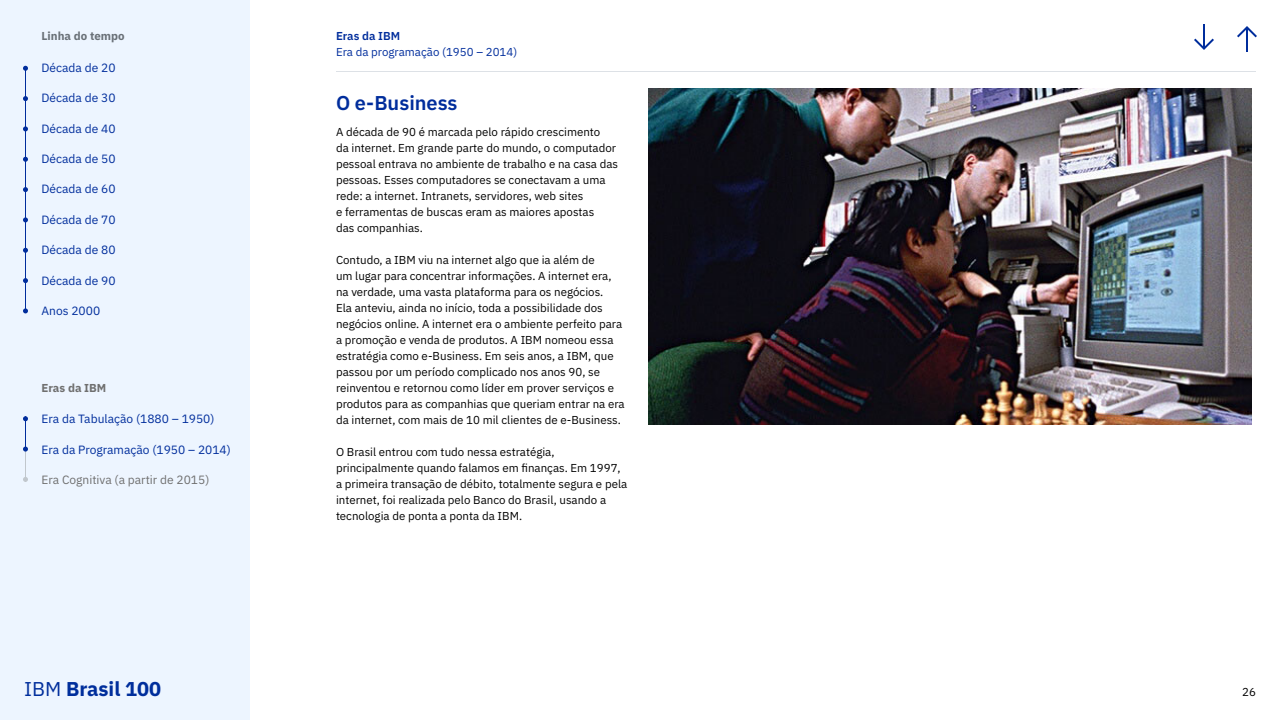
<style>
.page{position:relative;width:1280px;height:720px;background:#fff}
.page>*{position:absolute;margin:0;border:0;box-sizing:border-box;transform-origin:0 0}
.t1{font:700 20px "IBM Plex Sans";color:#002e9c}
.t2{font:600 20px "IBM Plex Sans";color:#002d9c}
.t3{font:12px "IBM Plex Sans";color:#002d9c}
.t4{font:12px "IBM Plex Sans";color:#6f6f6f}
.t5{font:11.5px/16px "IBM Plex Sans";color:#000}
.t6{font:11.5px "IBM Plex Sans";color:#002d9c}
.t7{font:700 11.5px "IBM Plex Sans";color:#697077}
.t8{font:600 11.5px "IBM Plex Sans";color:#002d9c}
.t9{font:700 11.5px "IBM Plex Sans";color:#6f6f6f}
.s1{font-weight:400}
</style>
<div class="page">
<div style="left:0;top:0;width:250px;height:720px;background:#edf5ff"></div>
<hr style="left:336px;top:71px;width:920px;height:1px;background:#dde1e6">
<svg style="left:1194px;top:24px;width:20px;height:26px"></svg>
<svg style="left:1237px;top:26px;width:20px;height:26px"></svg>
<hr style="left:25px;top:416px;width:1px;height:66px;background:#c1c7cd">
<svg style="left:23px;top:96px;width:5px;height:5px"></svg>
<svg style="left:23px;top:447px;width:5px;height:5px"></svg>
<svg style="left:23px;top:126px;width:5px;height:5px"></svg>
<svg style="left:23px;top:477px;width:5px;height:5px"></svg>
<svg style="left:23px;top:157px;width:5px;height:5px"></svg>
<svg style="left:23px;top:187px;width:5px;height:5px"></svg>
<svg style="left:23px;top:217px;width:5px;height:5px"></svg>
<svg style="left:23px;top:248px;width:5px;height:5px"></svg>
<svg style="left:23px;top:278px;width:5px;height:5px"></svg>
<svg style="left:23px;top:308px;width:5px;height:5px"></svg>
<svg style="left:23px;top:66px;width:5px;height:5px"></svg>
<svg style="left:23px;top:416px;width:5px;height:5px"></svg>
<hr style="left:25px;top:68px;width:1px;height:243px;background:#002d9c">
<hr style="left:25px;top:416px;width:1px;height:33px;background:#002d9c">
<img style="left:648px;top:88px;width:604px;height:336px">
<p class="t7" style="left:41px;top:27px;width:85px">Linha do tempo</p>
<p class="t3" style="left:42px;top:58px;width:76px">Década de 20</p>
<p class="t3" style="left:42px;top:89px;width:76px">Década de 30</p>
<p class="t3" style="left:42px;top:119px;width:76px">Década de 40</p>
<p class="t3" style="left:42px;top:150px;width:76px">Década de 50</p>
<p class="t3" style="left:42px;top:180px;width:76px">Década de 60</p>
<p class="t3" style="left:42px;top:210px;width:76px">Década de 70</p>
<p class="t3" style="left:42px;top:241px;width:76px">Década de 80</p>
<p class="t3" style="left:42px;top:271px;width:76px">Década de 90</p>
<p class="t3" style="left:42px;top:302px;width:60px">Anos 2000</p>
<p class="t9" style="left:41px;top:379px;width:66px">Eras da IBM</p>
<p class="t3" style="left:42px;top:410px;width:175px">Era da Tabulação (1880 – 1950)</p>
<p class="t3" style="left:42px;top:440px;width:191px">Era da Programação (1950 – 2014)</p>
<p class="t4" style="left:42px;top:471px;width:169px">Era Cognitiva (a partir de 2015)</p>
<p class="t8" style="left:336px;top:27px;width:66px">Eras da IBM</p>
<p class="t6" style="left:336px;top:43px;width:183px">Era da programação (1950 – 2014)</p>
<h1 class="t2" style="left:336px;top:87px;width:123px">O e-Business</h1>
<p class="t5" style="left:336px;top:123px;width:284px">A década de 90 é marcada pelo rápido crescimento<br>da internet. Em grande parte do mundo, o computador pessoal entrava no ambiente de trabalho e na casa das pessoas. Esses computadores se conectavam a uma rede: a internet. Intranets, servidores, web sites<br>e ferramentas de buscas eram as maiores apostas<br>das companhias.</p>
<p class="t5" style="left:336px;top:251px;width:290px">Contudo, a IBM viu na internet algo que ia além de<br>um lugar para concentrar informações. A internet era, na verdade, uma vasta plataforma para os negócios.<br>Ela anteviu, ainda no início, toda a possibilidade dos negócios online. A internet era o ambiente perfeito para a promoção e venda de produtos. A IBM nomeou essa estratégia como e-Business. Em seis anos, a IBM, que passou por um período complicado nos anos 90, se reinventou e retornou como líder em prover serviços e produtos para as companhias que queriam entrar na era da internet, com mais de 10 mil clientes de e-Business.</p>
<p class="t5" style="left:336px;top:443px;width:293px">O Brasil entrou com tudo nessa estratégia, principalmente quando falamos em finanças. Em 1997, a primeira transação de débito, totalmente segura e pela internet, foi realizada pelo Banco do Brasil, usando a tecnologia de ponta a ponta da IBM.</p>
<h1 class="t1" style="left:24px;top:673px;width:139px"><span class="s1">IBM</span> Brasil 100</h1>
<p class="t5" style="left:1242px;top:683px;width:15px">26</p>
</div>
